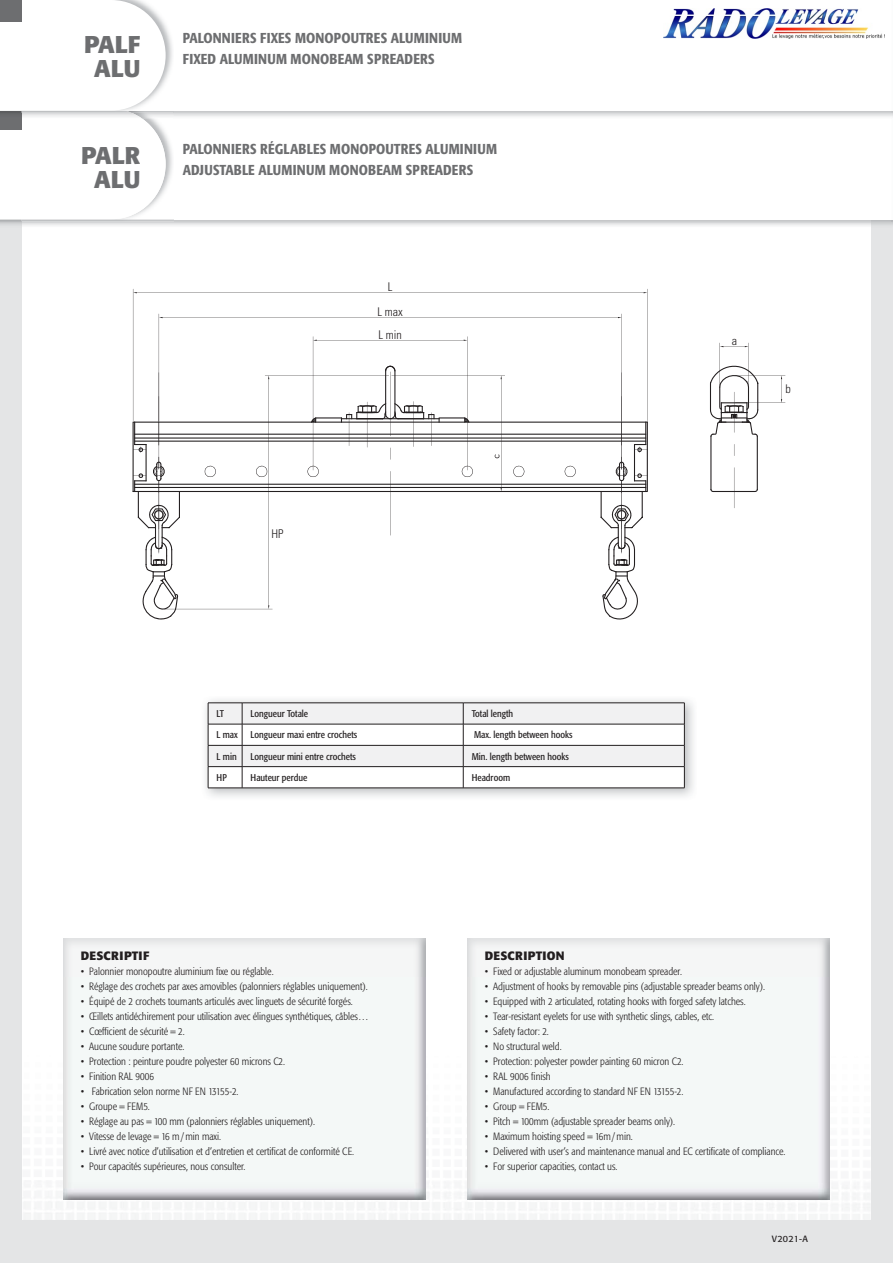
<style>
.page{position:relative;width:893px;height:1263px;background:#fff}
.page>*{position:absolute;margin:0;border:0;box-sizing:border-box;transform-origin:0 0}
.t1{font:700 24px/24px "Formata";color:#6d6e70;text-align:center}
.t2{font:500 condensed 14.25px/21px "Formata";letter-spacing:.01em;color:#6d6e70}
.t3{font:700 12px "Formata";letter-spacing:.03em;color:#231f20}
.t4{font:300 condensed 12px/23px "Univers LT Std";color:#231f20}
.t5{font:300 condensed 10.5px "Formata";color:#231f20}
.t6{font:condensed 9.75px "Formata";color:#231f20}
.t7{font:9px "Formata";letter-spacing:.03em;color:#231f20}
</style>
<div class="page">
<img style="left:829px;top:977px;width:43px;height:203px">
<img style="left:425px;top:977px;width:43px;height:203px">
<img style="left:21px;top:977px;width:43px;height:203px">
<div style="left:872px;top:0;width:21px;height:1263px;background:#e4e5e6"></div>
<div style="left:0;top:1220px;width:893px;height:43px;background:#e4e5e6"></div>
<div style="left:0;top:0;width:21px;height:1263px;background:#e4e5e6"></div>
<img style="left:21px;top:219px;width:870px;height:8px">
<div style="left:0;top:109px;width:893px;height:110px;background:#fff"></div>
<img style="left:0;top:135px;width:174px;height:87px">
<svg style="left:891px;top:219px;width:2px;height:6px"></svg>
<div style="left:0;top:0;width:893px;height:111px;background:#fff"></div>
<img style="left:166px;top:111px;width:8px;height:2px">
<img style="left:166px;top:27px;width:6px;height:52px">
<svg style="left:0;top:0;width:166px;height:219px"></svg>
<div style="left:0;top:0;width:21px;height:21px;background:#6d6e70"></div>
<svg style="left:891px;top:111px;width:2px;height:6px"></svg>
<img style="left:64px;top:938px;width:361px;height:261px">
<img style="left:468px;top:938px;width:361px;height:261px">
<svg style="left:133px;top:289px;width:512px;height:47px"></svg>
<svg style="left:159px;top:314px;width:463px;height:22px"></svg>
<svg style="left:734px;top:467px;width:1px;height:41px"></svg>
<hr style="left:712px;top:491px;width:44px;height:1px;background:#231f20">
<hr style="left:710px;top:436px;width:1px;height:54px;background:#231f20">
<hr style="left:757px;top:436px;width:1px;height:54px;background:#231f20">
<svg style="left:710px;top:343px;width:75px;height:113px"></svg>
<svg style="left:133px;top:336px;width:515px;height:284px"></svg>
<img style="left:205px;top:699px;width:489px;height:98px">
<hr style="left:208px;top:702px;width:34px;height:1px;background:#231f20">
<hr style="left:242px;top:702px;width:221px;height:1px;background:#231f20">
<hr style="left:463px;top:702px;width:221px;height:1px;background:#231f20">
<svg style="left:208px;top:703px;width:477px;height:85px"></svg>
<hr style="left:208px;top:788px;width:476px;height:1px;background:#231f20">
<img style="left:663px;top:9px;width:220px;height:30px">
<h1 class="t1" style="left:84px;top:34px;width:58px">PALF<br>ALU</h1>
<h1 class="t1" style="left:81px;top:145px;width:61px">PALR<br>ALU</h1>
<h2 class="t2" style="left:183px;top:29px;width:281px">PALONNIERS FIXES MONOPOUTRES ALUMINIUM<br>FIXED ALUMINUM MONOBEAM SPREADERS</h2>
<h2 class="t2" style="left:183px;top:140px;width:316px">PALONNIERS RÉGLABLES MONOPOUTRES ALUMINIUM<br>ADJUSTABLE ALUMINUM MONOBEAM SPREADERS</h2>
<p class="t4" style="left:388px;top:276px;width:6px">L</p>
<p class="t4" style="left:378px;top:301px;width:27px">L max<br>L min</p>
<p class="t4" style="left:271px;top:523px;width:13px">HP</p>
<p class="t6" style="left:217px;top:710px;width:9px">LT</p>
<p class="t6" style="left:251px;top:710px;width:59px">Longueur Totale</p>
<p class="t6" style="left:472px;top:710px;width:43px">Total length</p>
<p class="t6" style="left:217px;top:731px;width:23px">L max</p>
<p class="t6" style="left:251px;top:731px;width:108px">Longueur maxi entre crochets</p>
<p class="t6" style="left:474px;top:731px;width:100px">Max. length between hooks</p>
<p class="t6" style="left:217px;top:752px;width:22px">L min</p>
<p class="t6" style="left:251px;top:752px;width:107px">Longueur mini entre crochets</p>
<p class="t6" style="left:472px;top:752px;width:99px">Min. length between hooks</p>
<p class="t6" style="left:217px;top:773px;width:12px">HP</p>
<p class="t6" style="left:251px;top:773px;width:58px">Hauteur perdue</p>
<p class="t6" style="left:472px;top:773px;width:40px">Headroom</p>
<p class="t4" style="left:732px;top:330px;width:7px">a</p>
<p class="t4" style="left:785px;top:378px;width:7px">b</p>
<p class="t3" style="left:81px;top:950px;width:70px">DESCRIPTIF</p>
<p class="t5" style="left:81px;top:967px;width:194px">• Palonnier monopoutre aluminium fixe ou réglable.</p>
<p class="t5" style="left:81px;top:982px;width:288px">• Réglage des crochets par axes amovibles (palonniers réglables uniquement).</p>
<p class="t5" style="left:81px;top:997px;width:273px">• Équipé de 2 crochets tournants articulés avec linguets de sécurité forgés.</p>
<p class="t5" style="left:81px;top:1012px;width:289px">• Œillets antidéchirement pour utilisation avec élingues synthétiques, câbles…</p>
<p class="t5" style="left:81px;top:1027px;width:106px">• Cœfficient de sécurité = 2.</p>
<p class="t5" style="left:81px;top:1042px;width:105px">• Aucune soudure portante.</p>
<p class="t5" style="left:81px;top:1057px;width:206px">• Protection : peinture poudre polyester 60 microns C2.</p>
<p class="t5" style="left:81px;top:1072px;width:75px">• Finition RAL 9006</p>
<p class="t5" style="left:81px;top:1087px;width:159px">• Fabrication selon norme NF EN 13155-2.</p>
<p class="t5" style="left:81px;top:1102px;width:71px">• Groupe = FEM5.</p>
<p class="t5" style="left:81px;top:1117px;width:236px">• Réglage au pas = 100 mm (palonniers réglables uniquement).</p>
<p class="t5" style="left:81px;top:1132px;width:142px">• Vitesse de levage = 16 m / min maxi.</p>
<p class="t5" style="left:81px;top:1147px;width:275px">• Livré avec notice d’utilisation et d’entretien et certificat de conformité CE.</p>
<p class="t5" style="left:81px;top:1162px;width:166px">• Pour capacités supérieures, nous consulter.</p>
<p class="t3" style="left:485px;top:950px;width:81px">DESCRIPTION</p>
<p class="t5" style="left:485px;top:967px;width:199px">• Fixed or adjustable aluminum monobeam spreader.</p>
<p class="t5" style="left:485px;top:982px;width:282px">• Adjustment of hooks by removable pins (adjustable spreader beams only).</p>
<p class="t5" style="left:485px;top:997px;width:262px">• Equipped with 2 articulated, rotating hooks with forged safety latches.</p>
<p class="t5" style="left:485px;top:1012px;width:231px">• Tear-resistant eyelets for use with synthetic slings, cables, etc.</p>
<p class="t5" style="left:485px;top:1027px;width:66px">• Safety factor: 2.</p>
<p class="t5" style="left:485px;top:1042px;width:78px">• No structural weld.</p>
<p class="t5" style="left:485px;top:1057px;width:200px">• Protection: polyester powder painting 60 micron C2.</p>
<p class="t5" style="left:485px;top:1072px;width:68px">• RAL 9006 finish</p>
<p class="t5" style="left:485px;top:1087px;width:200px">• Manufactured according to standard NF EN 13155-2.</p>
<p class="t5" style="left:485px;top:1102px;width:66px">• Group = FEM5.</p>
<p class="t5" style="left:485px;top:1117px;width:192px">• Pitch = 100mm (adjustable spreader beams only).</p>
<p class="t5" style="left:485px;top:1132px;width:150px">• Maximum hoisting speed = 16m / min.</p>
<p class="t5" style="left:485px;top:1147px;width:302px">• Delivered with user’s and maintenance manual and EC certificate of compliance.</p>
<p class="t5" style="left:485px;top:1162px;width:134px">• For superior capacities, contact us.</p>
<p class="t7" style="left:772px;top:1234px;width:38px">V2021-A</p>
</div>
